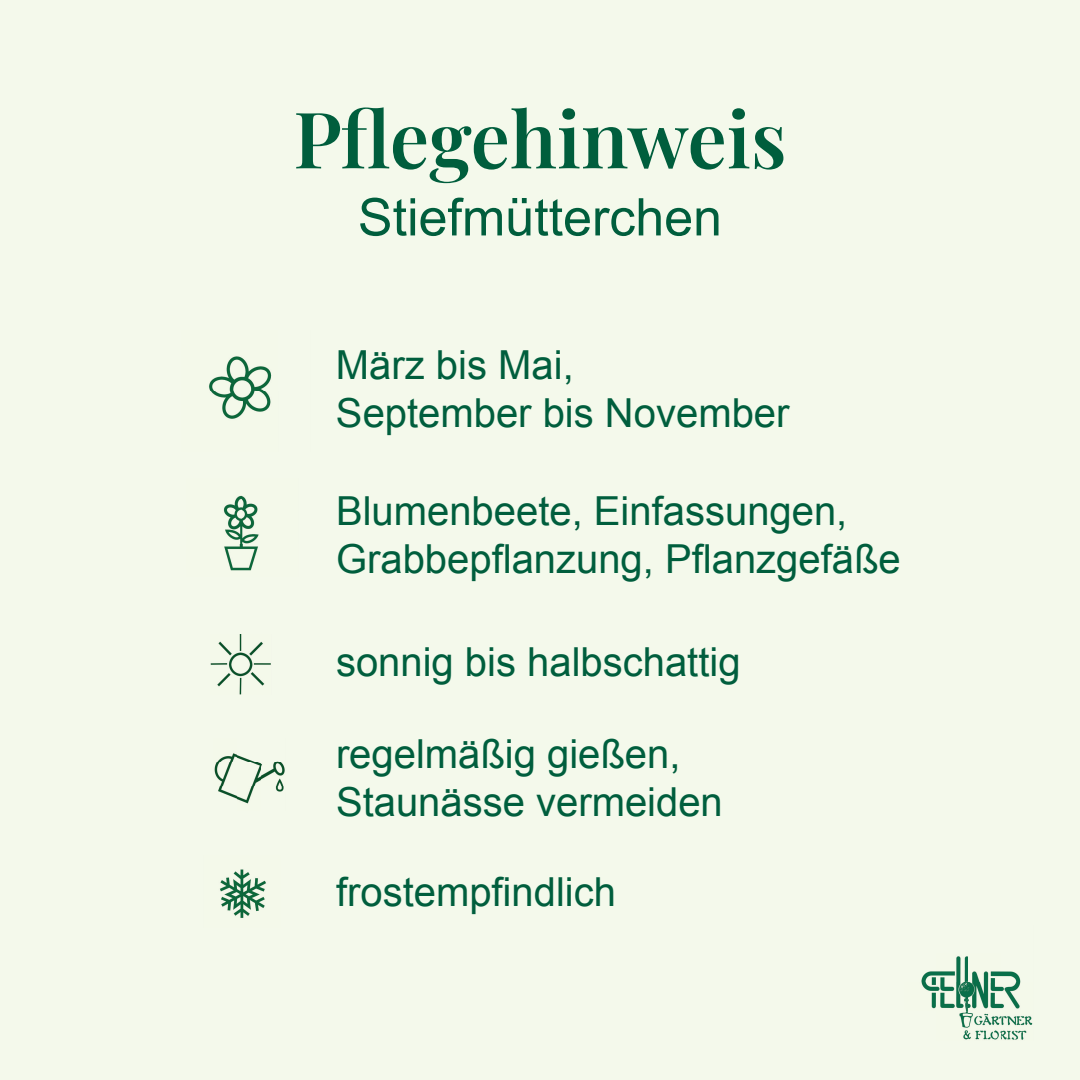
<style>
.page{position:relative;width:1080px;height:1080px;background:#f4f9eb}
.page>*{position:absolute;margin:0;border:0;box-sizing:border-box;transform-origin:0 0}
.t1{font:600 78px "Playfair Display";color:#005e3d}
.t2{font:52px "Arial";color:#005e3d}
.t3{font:40px/48px "Arial";color:#005e3d}
</style>
<div class="page">
<img style="left:921px;top:956px;width:112px;height:84px">
<img style="left:223px;top:495px;width:36px;height:76px">
<img style="left:214px;top:753px;width:71px;height:51px">
<img style="left:211px;top:634px;width:60px;height:60px">
<img style="left:209px;top:356px;width:63px;height:63px">
<img style="left:220px;top:869px;width:46px;height:49px">
<h1 class="t1" style="left:293px;top:78px;width:495px">Pflegehinweis</h1>
<h2 class="t2" style="left:358px;top:183px;width:366px">Stiefmütterchen</h2>
<p class="t3" style="left:336px;top:341px;width:455px">März bis Mai,<br>September bis November</p>
<p class="t3" style="left:336px;top:487px;width:566px">Blumenbeete, Einfassungen,<br>Grabbepflanzung, Pflanzgefäße</p>
<p class="t3" style="left:336px;top:638px;width:406px">sonnig bis halbschattig</p>
<p class="t3" style="left:336px;top:730px;width:388px">regelmäßig gießen,<br>Staunässe vermeiden</p>
<p class="t3" style="left:336px;top:869px;width:282px">frostempfindlich</p>
</div>
